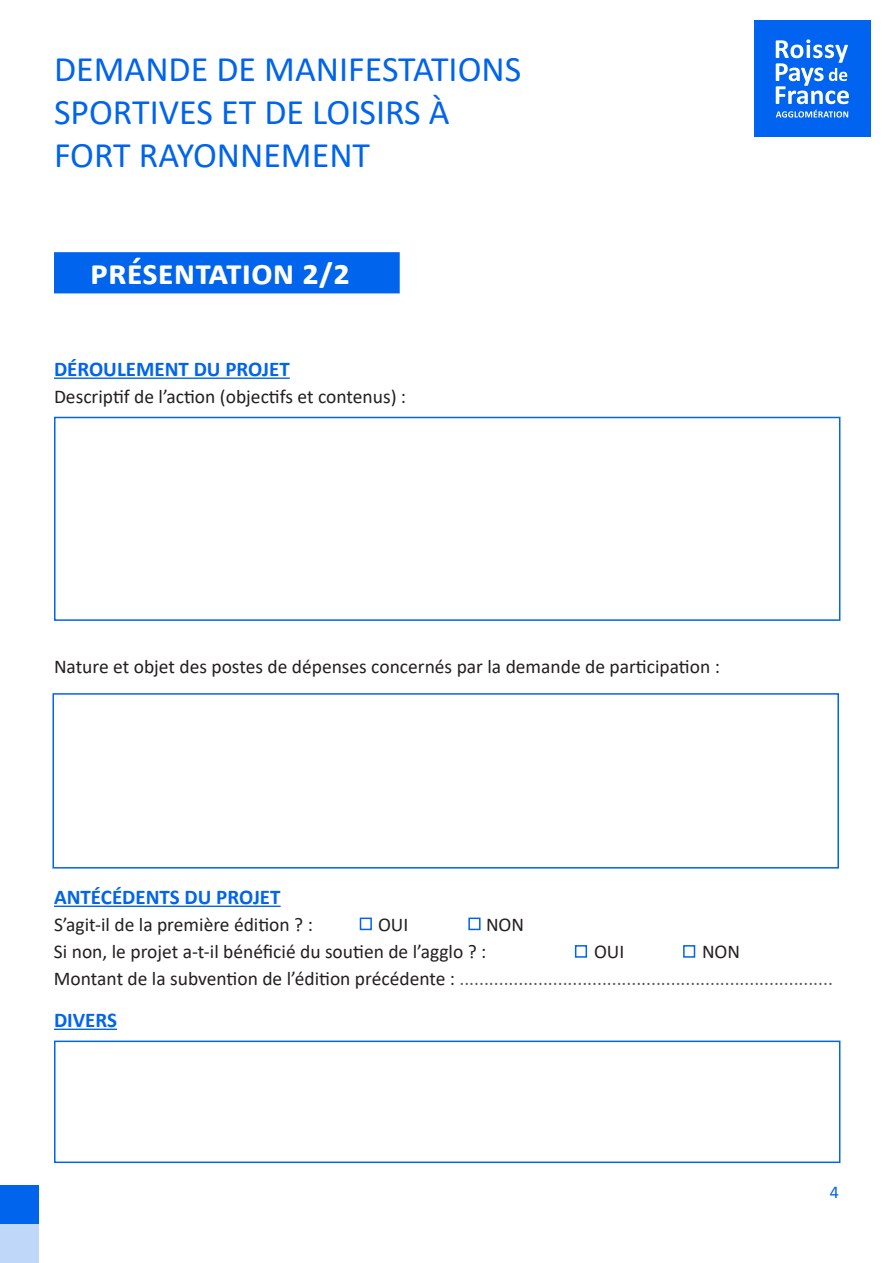
<style>
.page{position:relative;width:893px;height:1263px;background:#fff}
.page>*{position:absolute;margin:0;border:0;box-sizing:border-box;transform-origin:0 0}
.t1{font:36px/43.2px "Calibri";color:#0064ec}
.t2{font:700 36px "Calibri";color:#fff}
.t3{font:700 21px "Calibri";color:#0064ec}
.t4{font:19.5px/27px "Calibri";color:#231f20}
.t5{font:19.5px/27px "Calibri";color:#5a5a5a}
.t6{font:18px "Calibri";color:#0064ec}
.s1{color:#231f20}
</style>
<div class="page">
<div style="left:754px;top:20px;width:117px;height:117px;background:#0064f0"></div>
<svg style="left:776px;top:40px;width:73px;height:64px"></svg>
<svg style="left:776px;top:110px;width:72px;height:8px"></svg>
<div style="left:54px;top:417px;width:786px;height:204px;border:2px solid #0064ec"></div>
<div style="left:52px;top:693px;width:787px;height:175px;border:2px solid #0064ec"></div>
<div style="left:54px;top:1040px;width:786px;height:123px;border:2px solid #0064ec"></div>
<div style="left:468px;top:917px;width:13px;height:13px;background:#fff;border:2px solid #0064ec"></div>
<div style="left:360px;top:917px;width:12px;height:13px;background:#fff;border:2px solid #0064ec"></div>
<div style="left:575px;top:945px;width:12px;height:13px;background:#fff;border:2px solid #0064ec"></div>
<div style="left:683px;top:945px;width:12px;height:13px;background:#fff;border:2px solid #0064ec"></div>
<div style="left:54px;top:252px;width:346px;height:41px;background:#0064ec;border:2px solid #0064ec"></div>
<hr style="left:54px;top:377px;width:236px;height:2px;background:#0064ec">
<hr style="left:54px;top:905px;width:227px;height:2px;background:#0064ec">
<hr style="left:54px;top:1028px;width:63px;height:2px;background:#0064ec">
<div style="left:0;top:1224px;width:39px;height:39px;background:#bfd8fa"></div>
<div style="left:0;top:1185px;width:39px;height:39px;background:#0064ec"></div>
<hr style="left:892px;top:1185px;width:1px;height:39px;background:#0064ec">
<h1 class="t1" style="left:54px;top:47px;width:469px">DEMANDE DE MANIFESTATIONS<br>SPORTIVES ET DE LOISIRS À<br>FORT RAYONNEMENT</h1>
<h1 class="t2" style="left:90px;top:247px;width:261px">PRÉSENTATION 2/2</h1>
<p class="t3" style="left:54px;top:354px;width:237px">DÉROULEMENT DU PROJET</p>
<p class="t4" style="left:54px;top:382px;width:354px">Descriptif de l’action (objectifs et contenus) :</p>
<p class="t4" style="left:54px;top:652px;width:667px">Nature et objet des postes de dépenses concernés par la demande de participation :</p>
<p class="t3" style="left:54px;top:882px;width:228px">ANTÉCÉDENTS DU PROJET</p>
<p class="t4" style="left:54px;top:910px;width:260px">S’agit-il de la première édition ? :</p>
<p class="t4" style="left:378px;top:910px;width:32px">OUI</p>
<p class="t4" style="left:54px;top:910px;width:472px;text-indent:432px">NON<br>Si non, le projet a-t-il bénéficié du soutien de l’agglo ? :</p>
<p class="t5" style="left:54px;top:937px;width:780px;text-indent:648px"><span class="s1">NON<br>Montant de la subvention de l’édition précédente :</span> ............................................................................</p>
<p class="t3" style="left:54px;top:1005px;width:65px">DIVERS</p>
<p class="t4" style="left:594px;top:937px;width:32px">OUI</p>
<p class="t6" style="left:830px;top:1180px;width:11px">4</p>
</div>
